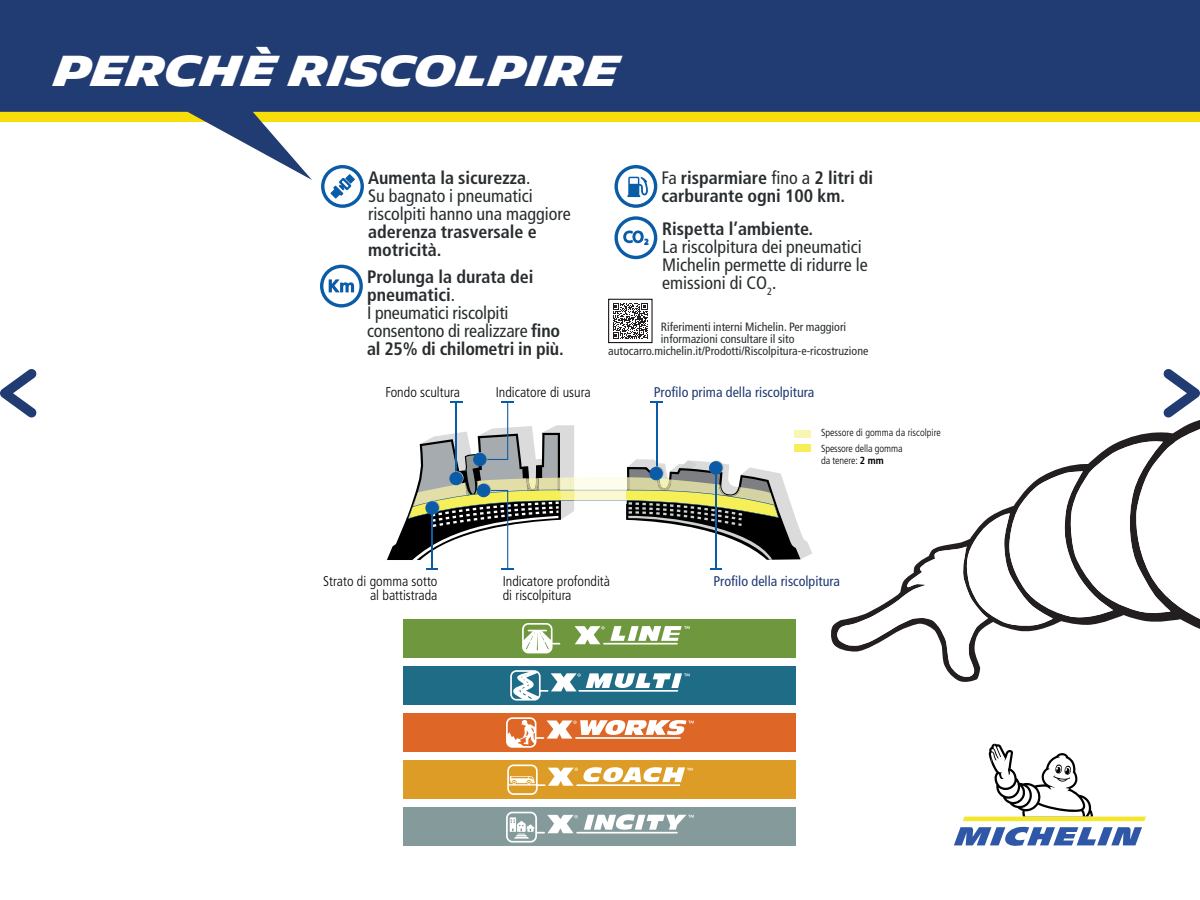
<style>
.page{position:relative;width:1200px;height:900px;background:#fff}
.page>*{position:absolute;margin:0;border:0;box-sizing:border-box;transform-origin:0 0}
.t1{font:700 42px "Michelin";color:#fff}
.t2{font:700 condensed 18px/18px "Frutiger LT Std";color:#292d2f}
.t3{font:condensed 18px/18px "Frutiger LT Std";color:#292d2f}
.t4{font:300 condensed 14.1px/14.1px "Frutiger LT Std";color:#000001}
.t5{font:condensed 14.1px "Frutiger LT Std";color:#213b73}
.t6{font:condensed 12px "Frutiger LT Std";color:#292d2f}
.t7{font:300 condensed 10.2px/16.4px "Frutiger LT Std";color:#000001}
.s1{font-weight:700}
.s2{font-weight:400}
</style>
<div class="page">
<svg style="left:0;top:0;width:1200px;height:180px;fill:#213b73"></svg>
<svg style="left:954px;top:744px;width:192px;height:102px"></svg>
<svg style="left:387px;top:401px;width:425px;height:169px"></svg>
<div style="left:794px;top:444px;width:17px;height:8px;background:#f6ef57"></div>
<div style="left:794px;top:430px;width:17px;height:8px;background:#f9f6b3"></div>
<div style="left:404px;top:619px;width:392px;height:38px;background:#6f983e"></div>
<svg style="left:522px;top:623px;width:38px;height:30px"></svg>
<hr style="left:603px;top:643px;width:75px;height:2px;background:#fff">
<svg style="left:575px;top:626px;width:115px;height:18px"></svg>
<div style="left:404px;top:666px;width:392px;height:39px;background:#1f6c87"></div>
<svg style="left:510px;top:670px;width:180px;height:31px"></svg>
<div style="left:404px;top:713px;width:392px;height:39px;background:#de6626"></div>
<svg style="left:506px;top:717px;width:188px;height:31px"></svg>
<div style="left:404px;top:761px;width:392px;height:38px;background:#dd9c25"></div>
<svg style="left:507px;top:764px;width:186px;height:31px"></svg>
<div style="left:404px;top:808px;width:392px;height:38px;background:#849a9b"></div>
<hr style="left:576px;top:832px;width:102px;height:2px;background:#fff">
<svg style="left:584px;top:814px;width:110px;height:16px"></svg>
<svg style="left:506px;top:812px;width:72px;height:30px"></svg>
<svg style="left:837px;top:369px;width:363px;height:309px"></svg>
<svg style="left:0;top:369px;width:37px;height:49px"></svg>
<svg style="left:321px;top:165px;width:43px;height:43px"></svg>
<svg style="left:614px;top:165px;width:43px;height:43px"></svg>
<svg style="left:320px;top:265px;width:43px;height:43px"></svg>
<svg style="left:614px;top:216px;width:43px;height:43px"></svg>
<svg style="left:613px;top:303px;width:35px;height:36px"></svg>
<div style="left:608px;top:299px;width:44px;height:44px;border:1px solid #000001"></div>
<h1 class="t1" style="left:54px;top:46px;width:567px">PERCHè RISCOLPIRE</h1>
<p class="t3" style="left:368px;top:169px;width:204px"><span class="s1">Aumenta la sicurezza</span>.<br>Su bagnato i pneumatici riscolpiti hanno una maggiore</p>
<p class="t2" style="left:368px;top:223px;width:170px">aderenza trasversale e motricità.</p>
<p class="t2" style="left:367px;top:268px;width:198px">Prolunga la durata dei pneumatici<span class="s2">.<br>I pneumatici riscolpiti consentono di realizzare</span> fino al 25% di chilometri in più.</p>
<p class="t2" style="left:662px;top:169px;width:213px"><span class="s2">Fa</span> risparmiare <span class="s2">fino a</span> 2 litri di carburante ogni 100 km.</p>
<p class="t2" style="left:662px;top:220px;width:152px">Rispetta l’ambiente.</p>
<p class="t3" style="left:662px;top:238px;width:207px">La riscolpitura dei pneumatici<br>Michelin permette di ridurre le emissioni di CO<sub>2</sub>.</p>
<p class="t6" style="left:661px;top:320px;width:187px">Riferimenti interni Michelin. Per maggiori</p>
<p class="t6" style="left:661px;top:332px;width:135px">informazioni consultare il sito</p>
<p class="t6" style="left:608px;top:344px;width:262px">autocarro.michelin.it/Prodotti/Riscolpitura-e-ricostruzione</p>
<p class="t4" style="left:386px;top:385px;width:76px">Fondo scultura</p>
<p class="t4" style="left:496px;top:385px;width:96px">Indicatore di usura</p>
<p class="t5" style="left:654px;top:384px;width:162px">Profilo prima della riscolpitura</p>
<p class="t7" style="left:821px;top:424px;width:121px">Spessore di gomma da riscolpire<br>Spessore della gomma</p>
<p class="t7" style="left:821px;top:453px;width:64px">da tenere: <span class="s1">2 mm</span></p>
<p class="t4" style="left:323px;top:574px;width:116px">Strato di gomma sotto</p>
<p class="t5" style="left:714px;top:573px;width:128px">Profilo della riscolpitura</p>
<p class="t4" style="left:370px;top:589px;width:69px">al battistrada</p>
<p class="t4" style="left:503px;top:574px;width:109px">Indicatore profondità di riscolpitura</p>
</div>
